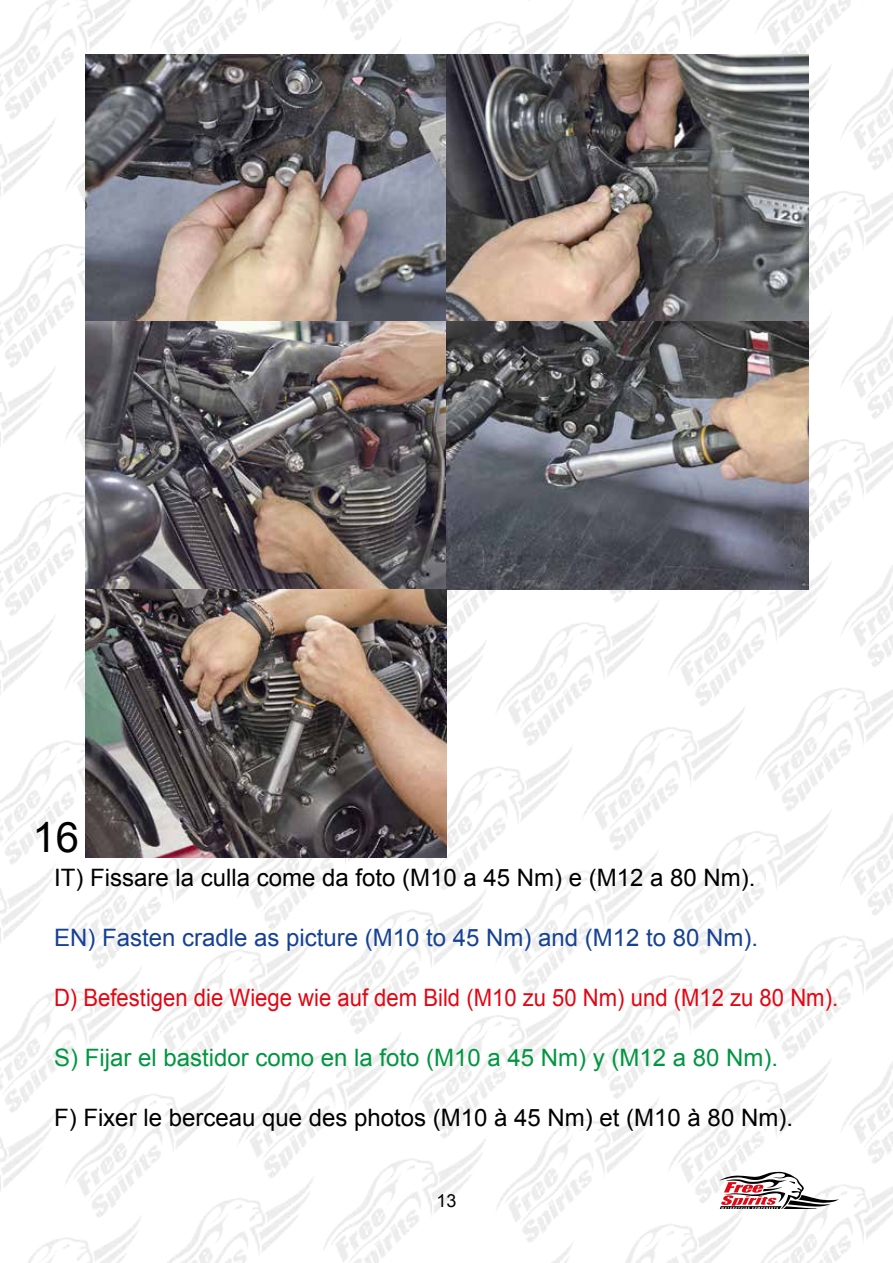
<style>
.page{position:relative;width:893px;height:1263px;background:#fff}
.page>*{position:absolute;margin:0;border:0;box-sizing:border-box;transform-origin:0 0}
.t1{font:42px "Arial";color:#000}
.t2{font:24px "Arial";color:#000}
.t3{font:24px "Arial";color:#e30613;scale:.92 1}
.t4{font:24px "Arial";color:#009641}
.t5{font:24px "Arial";color:#164194}
.t6{font:18px "Arial";color:#000}
</style>
<div class="page">
<img style="left:0;top:0;width:893px;height:1262px">
<img style="left:85px;top:54px;width:362px;height:804px">
<img style="left:447px;top:54px;width:361px;height:536px">
<h1 class="t1" style="left:32px;top:809px;width:48px">16</h1>
<p class="t2" style="left:54px;top:861px;width:703px">IT) Fissare la culla come da foto (M10 a 45 Nm) e (M12 a 80 Nm).</p>
<p class="t5" style="left:54px;top:921px;width:706px">EN) Fasten cradle as picture (M10 to 45 Nm) and (M12 to 80 Nm).</p>
<p class="t3" style="left:54px;top:981px;width:854px">D) Befestigen die Wiege wie auf dem Bild (M10 zu 50 Nm) und (M12 zu 80 Nm).</p>
<p class="t4" style="left:54px;top:1041px;width:726px">S) Fijar el bastidor como en la foto (M10 a 45 Nm) y (M12 a 80 Nm).</p>
<p class="t2" style="left:54px;top:1101px;width:740px">F) Fixer le berceau que des photos (M10 à 45 Nm) et (M10 à 80 Nm).</p>
<p class="t6" style="left:436px;top:1189px;width:22px">13</p>
</div>
